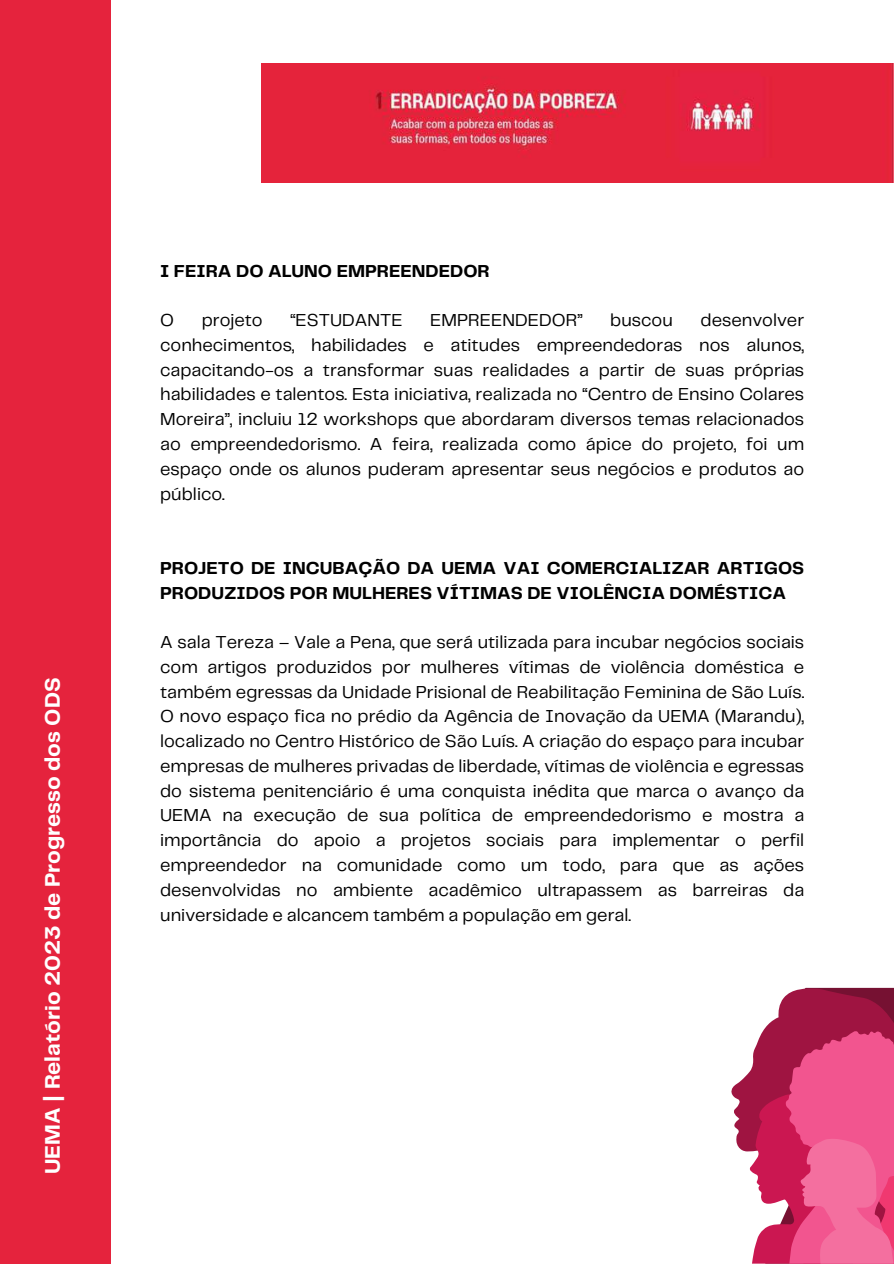
<style>
.page{position:relative;width:894px;height:1264px;background:#fff}
.page>*{position:absolute;margin:0;border:0;box-sizing:border-box;transform-origin:0 0}
.t1{font:700 21.9px "Telegraf";color:#fff}
.t2{font:18px/24.8px "Telegraf";color:#000;text-align:justify}
.t3{font:700 18px/24.8px "Telegraf";color:#000}
</style>
<div class="page">
<div style="left:0;top:0;width:110px;height:1263px;background:#e5233d"></div>
<img style="left:262px;top:64px;width:631px;height:119px">
<svg style="left:731px;top:987px;width:162px;height:276px"></svg>
<p class="t1" style="left:43px;top:1174px;width:498px;rotate:-90deg">UEMA | Relatório 2023 de Progresso dos ODS</p>
<p class="t3" style="left:160px;top:259px;width:331px">I FEIRA DO ALUNO EMPREENDEDOR</p>
<p class="t2" style="left:160px;top:309px;width:15px">O</p>
<p class="t2" style="left:202px;top:309px;width:62px">projeto</p>
<p class="t2" style="left:290px;top:309px;width:114px">“ESTUDANTE</p>
<p class="t2" style="left:430px;top:309px;width:154px">EMPREENDEDOR”</p>
<p class="t2" style="left:610px;top:309px;width:64px">buscou</p>
<p class="t2" style="left:160px;top:309px;width:645px;text-indent:540px">desenvolver conhecimentos, habilidades e atitudes empreendedoras nos alunos, capacitando-os a transformar suas realidades a partir de suas próprias habilidades e talentos. Esta iniciativa, realizada no “Centro de Ensino Colares Moreira”, incluiu 12 workshops que abordaram diversos temas relacionados ao empreendedorismo. A feira, realizada como ápice do projeto, foi um espaço onde os alunos puderam apresentar seus negócios e produtos ao público.</p>
<p class="t3" style="left:160px;top:556px;width:645px">PROJETO DE INCUBAÇÃO DA UEMA VAI COMERCIALIZAR ARTIGOS<br>PRODUZIDOS POR MULHERES VÍTIMAS DE VIOLÊNCIA DOMÉSTICA</p>
<p class="t2" style="left:160px;top:630px;width:645px">A sala Tereza – Vale a Pena, que será utilizada para incubar negócios sociais com artigos produzidos por mulheres vítimas de violência doméstica e também egressas da Unidade Prisional de Reabilitação Feminina de São Luís.<br>O novo espaço fica no prédio da Agência de Inovação da UEMA (Marandu), localizado no Centro Histórico de São Luís. A criação do espaço para incubar empresas de mulheres privadas de liberdade, vítimas de violência e egressas do sistema penitenciário é uma conquista inédita que marca o avanço da UEMA na execução de sua política de empreendedorismo e mostra a importância do apoio a projetos sociais para implementar o perfil empreendedor na comunidade como um todo, para que as ações desenvolvidas no ambiente acadêmico ultrapassem as barreiras da universidade e alcancem também a população em geral.</p>
</div>
